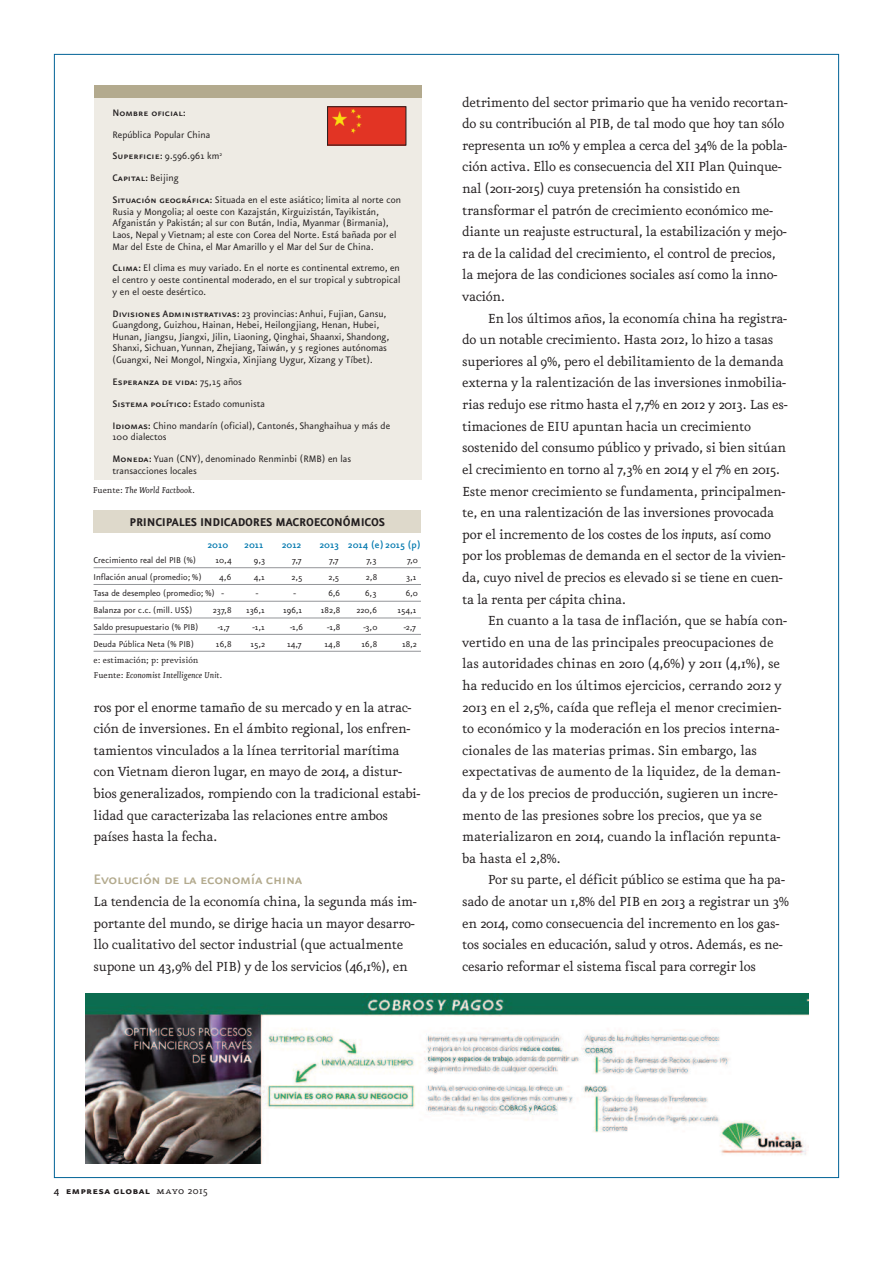
<style>
.page{position:relative;width:893px;height:1263px;background:#fff}
.page>*{position:absolute;margin:0;border:0;box-sizing:border-box;transform-origin:0 0}
.t1{font:16.5px "Eureka Sans Medium Caps";letter-spacing:-.02em;color:#b3aa8e}
.t2{font:15.75px/21.6px "Eureka";letter-spacing:-.02em;color:#231f20}
.t3{font:700 13.5px "Eureka Sans";letter-spacing:-.015em;color:#231f20}
.t4{font:12px "Eureka Sans Bold Caps";letter-spacing:.025em;color:#231f20}
.t5{font:11.25px/11.7px "Eureka Sans";color:#231f20}
.t6{font:11.25px/21.9px "Eureka Sans Medium Caps";color:#231f20}
.t7{font:500 11.25px "Eureka Sans";color:#0078ae}
.t8{font:10.2px "Eureka Sans";color:#231f20}
.t9{font:10.2px/14.7px "Eureka";color:#231f20}
.t10{font:italic 10.2px "Eureka";color:#231f20}
.s1{font-family:"Eureka Sans"}
.s2{font-family:"Eureka Sans Medium Caps"}
.s3{font-style:normal}
.s4{font-style:italic}
.s5{font-family:"Eureka";font-weight:500}
.s6{font-family:"Eureka Small Caps"}
.s7{font-family:"Eureka"}
</style>
<div class="page">
<img style="left:86px;top:993px;width:722px;height:170px">
<div style="left:94px;top:85px;width:327px;height:395px;background:#eeebe4"></div>
<img style="left:329px;top:109px;width:75px;height:34px">
<div style="left:94px;top:85px;width:327px;height:13px;background:#b3aa8e"></div>
<hr style="left:94px;top:567px;width:327px;height:1px;background:#939598">
<hr style="left:94px;top:584px;width:327px;height:1px;background:#939598">
<hr style="left:94px;top:601px;width:327px;height:1px;background:#939598">
<hr style="left:94px;top:618px;width:327px;height:1px;background:#939598">
<hr style="left:94px;top:634px;width:327px;height:1px;background:#939598">
<hr style="left:94px;top:651px;width:327px;height:1px;background:#939598">
<div style="left:94px;top:510px;width:327px;height:23px;background:#ded9cb"></div>
<p class="t6" style="left:113px;top:101px;width:75px">Nombre oficial:</p>
<p class="t5" style="left:113px;top:129px;width:99px">República Popular China</p>
<p class="t6" style="left:113px;top:145px;width:111px">Superficie: <span class="s1">9.596.961 km</span><sup>2<br></sup>Capital: <span class="s1">Beijing</span></p>
<p class="t5" style="left:113px;top:194px;width:290px"><span class="s2">Situación geográfica:</span> Situada en el este asiático; limita al norte con Rusia y Mongolia; al oeste con Kazajstán, Kirguizistán, Tayikistán, Afganistán y Pakistán; al sur con Bután, India, Myanmar (Birmania), Laos, Nepal y Vietnam; al este con Corea del Norte. Está bañada por el Mar del Este de China, el Mar Amarillo y el Mar del Sur de China.</p>
<p class="t5" style="left:113px;top:263px;width:289px;text-align:justify"><span class="s2">Clima:</span> El clima es muy variado. En el norte es continental extremo, en el centro y oeste continental moderado, en el sur tropical y subtropical y en el oeste desértico.</p>
<p class="t5" style="left:113px;top:308px;width:279px"><span class="s2">Divisiones Administrativas:</span> 23 provincias: Anhui, Fujian, Gansu, Guangdong, Guizhou, Hainan, Hebei, Heilongjiang, Henan, Hubei, Hunan, Jiangsu, Jiangxi, Jilin, Liaoning, Qinghai, Shaanxi, Shandong, Shanxi, Sichuan, Yunnan, Zhejiang, Taiwán, y 5 regiones autónomas (Guangxi, Nei Mongol, Ningxia, Xinjiang Uygur, Xizang y Tíbet).</p>
<p class="t6" style="left:113px;top:370px;width:154px">Esperanza de vida: <span class="s1">75,15 años<br></span>Sistema político: <span class="s1">Estado comunista</span></p>
<p class="t5" style="left:113px;top:420px;width:279px"><span class="s2">Idiomas:</span> Chino mandarín (oficial), Cantonés, Shanghaihua y más de<br>100 dialectos</p>
<p class="t5" style="left:113px;top:453px;width:240px"><span class="s2">Moneda:</span> Yuan (CNY), denominado Renminbi (RMB) en las transacciones locales</p>
<p class="t10" style="left:93px;top:485px;width:104px"><span class="s3">Fuente:</span> The World Factbook.</p>
<p class="t3" style="left:130px;top:515px;width:257px">PRINCIPALES INDICADORES MACROECONÓMICOS</p>
<p class="t7" style="left:207px;top:538px;width:22px">2010</p>
<p class="t7" style="left:244px;top:538px;width:21px">2011</p>
<p class="t7" style="left:282px;top:538px;width:21px">2012</p>
<p class="t7" style="left:319px;top:538px;width:103px">2013 2014 (e) 2015 (p)</p>
<p class="t8" style="left:94px;top:555px;width:104px">Crecimiento real del PIB (%)</p>
<p class="t8" style="left:215px;top:555px;width:18px">10,4</p>
<p class="t8" style="left:254px;top:555px;width:13px">9,3</p>
<p class="t8" style="left:292px;top:555px;width:11px">7,7</p>
<p class="t8" style="left:329px;top:555px;width:11px">7,7</p>
<p class="t8" style="left:366px;top:555px;width:11px">7,3</p>
<p class="t8" style="left:407px;top:555px;width:13px">7,0</p>
<p class="t8" style="left:94px;top:572px;width:110px">Inflación anual (promedio; %)</p>
<p class="t8" style="left:219px;top:572px;width:13px">4,6</p>
<p class="t8" style="left:254px;top:572px;width:13px">4,1</p>
<p class="t8" style="left:292px;top:572px;width:12px">2,5</p>
<p class="t8" style="left:329px;top:572px;width:12px">2,5</p>
<p class="t8" style="left:366px;top:572px;width:13px">2,8</p>
<p class="t8" style="left:406px;top:572px;width:12px">3,1</p>
<p class="t8" style="left:94px;top:589px;width:132px">Tasa de desempleo (promedio; %) -</p>
<p class="t8" style="left:256px;top:589px;width:4px">-</p>
<p class="t8" style="left:293px;top:589px;width:4px">-</p>
<p class="t8" style="left:328px;top:589px;width:13px">6,6</p>
<p class="t8" style="left:365px;top:589px;width:13px">6,3</p>
<p class="t8" style="left:406px;top:589px;width:14px">6,0</p>
<p class="t8" style="left:94px;top:605px;width:100px">Balanza por c.c. (mill. US$)</p>
<p class="t8" style="left:213px;top:605px;width:20px">237,8</p>
<p class="t8" style="left:246px;top:605px;width:20px">136,1</p>
<p class="t8" style="left:283px;top:605px;width:21px">196,1</p>
<p class="t8" style="left:321px;top:605px;width:21px">182,8</p>
<p class="t8" style="left:357px;top:605px;width:22px">220,6</p>
<p class="t8" style="left:398px;top:605px;width:21px">154,1</p>
<p class="t8" style="left:94px;top:622px;width:106px">Saldo presupuestario (% PIB)</p>
<p class="t8" style="left:218px;top:622px;width:13px">-1,7</p>
<p class="t8" style="left:253px;top:622px;width:14px">-1,1</p>
<p class="t8" style="left:290px;top:622px;width:15px">-1,6</p>
<p class="t8" style="left:327px;top:622px;width:15px">-1,8</p>
<p class="t8" style="left:363px;top:622px;width:16px">-3,0</p>
<p class="t8" style="left:404px;top:622px;width:14px">-2,7</p>
<p class="t8" style="left:94px;top:639px;width:102px">Deuda Pública Neta (% PIB)</p>
<p class="t8" style="left:216px;top:639px;width:17px">16,8</p>
<p class="t8" style="left:251px;top:639px;width:16px">15,2</p>
<p class="t8" style="left:287px;top:639px;width:16px">14,7</p>
<p class="t8" style="left:325px;top:639px;width:17px">14,8</p>
<p class="t8" style="left:362px;top:639px;width:17px">16,8</p>
<p class="t8" style="left:402px;top:639px;width:16px">18,2</p>
<p class="t9" style="left:94px;top:653px;width:130px">e: estimación; p: previsión<br>Fuente: <span class="s4">Economist Intelligence Unit.</span></p>
<p class="t2" style="left:94px;top:697px;width:329px">ros por el enorme tamaño de su mercado y en la atrac&shy;ción de inversiones. En el ámbito regional, los enfren&shy;tamientos vinculados a la línea territorial marítima con Vietnam dieron lugar, en mayo de 2014, a distur&shy;bios generalizados, rompiendo con la tradicional estabi&shy;lidad que caracterizaba las relaciones entre ambos países hasta la fecha.</p>
<p class="t1" style="left:94px;top:869px;width:210px">Evolución de la economía china</p>
<p class="t2" style="left:94px;top:891px;width:325px">La tendencia de la economía china, la segunda más im&shy;portante del mundo, se dirige hacia un mayor desarro&shy;llo cualitativo del sector industrial (que actualmente supone un 43,9% del PIB) y de los servicios (46,1%), en</p>
<p class="t2" style="left:462px;top:92px;width:327px">detrimento del sector primario que ha venido recortan&shy;do su contribución al PIB, de tal modo que hoy tan sólo representa un 10% y emplea a cerca del 34% de la pobla&shy;ción activa. Ello es consecuencia del XII Plan Quinque&shy;nal (2011-2015) cuya pretensión ha consistido en transformar el patrón de crecimiento económico me&shy;diante un reajuste estructural, la estabilización y mejo&shy;ra de la calidad del crecimiento, el control de precios, la mejora de las condiciones sociales así como la inno&shy;vación.</p>
<p class="t2" style="left:462px;top:308px;width:327px;text-indent:26px">En los últimos años, la economía china ha registra&shy;do un notable crecimiento. Hasta 2012, lo hizo a tasas superiores al 9%, pero el debilitamiento de la demanda externa y la ralentización de las inversiones inmobilia&shy;rias redujo ese ritmo hasta el 7,7% en 2012 y 2013. Las es&shy;timaciones de EIU apuntan hacia un crecimiento sostenido del consumo público y privado, si bien sitúan el crecimiento en torno al 7,3% en 2014 y el 7% en 2015.<br>Este menor crecimiento se fundamenta, principalmen&shy;te, en una ralentización de las inversiones provocada por el incremento de los costes de los <span class="s4">inputs</span>, así como por los problemas de demanda en el sector de la vivien&shy;da, cuyo nivel de precios es elevado si se tiene en cuen&shy;ta la renta per cápita china.</p>
<p class="t2" style="left:462px;top:610px;width:326px;text-indent:26px">En cuanto a la tasa de inflación, que se había con&shy;vertido en una de las principales preocupaciones de las autoridades chinas en 2010 (4,6%) y 2011 (4,1%), se ha reducido en los últimos ejercicios, cerrando 2012 y 2013 en el 2,5%, caída que refleja el menor crecimien&shy;to económico y la moderación en los precios interna&shy;cionales de las materias primas. Sin embargo, las expectativas de aumento de la liquidez, de la deman&shy;da y de los precios de producción, sugieren un incre&shy;mento de las presiones sobre los precios, que ya se materializaron en 2014, cuando la inflación repunta&shy;ba hasta el 2,8%.</p>
<p class="t2" style="left:462px;top:870px;width:328px;text-indent:26px">Por su parte, el déficit público se estima que ha pa&shy;sado de anotar un 1,8% del PIB en 2013 a registrar un 3% en 2014, como consecuencia del incremento en los gas&shy;tos sociales en educación, salud y otros. Además, es ne&shy;cesario reformar el sistema fiscal para corregir los</p>
<p class="t4" style="left:54px;top:1184px;width:155px"><span class="s5">4</span> empresa global <span class="s6">mayo</span> <span class="s7">2015</span></p>
</div>
